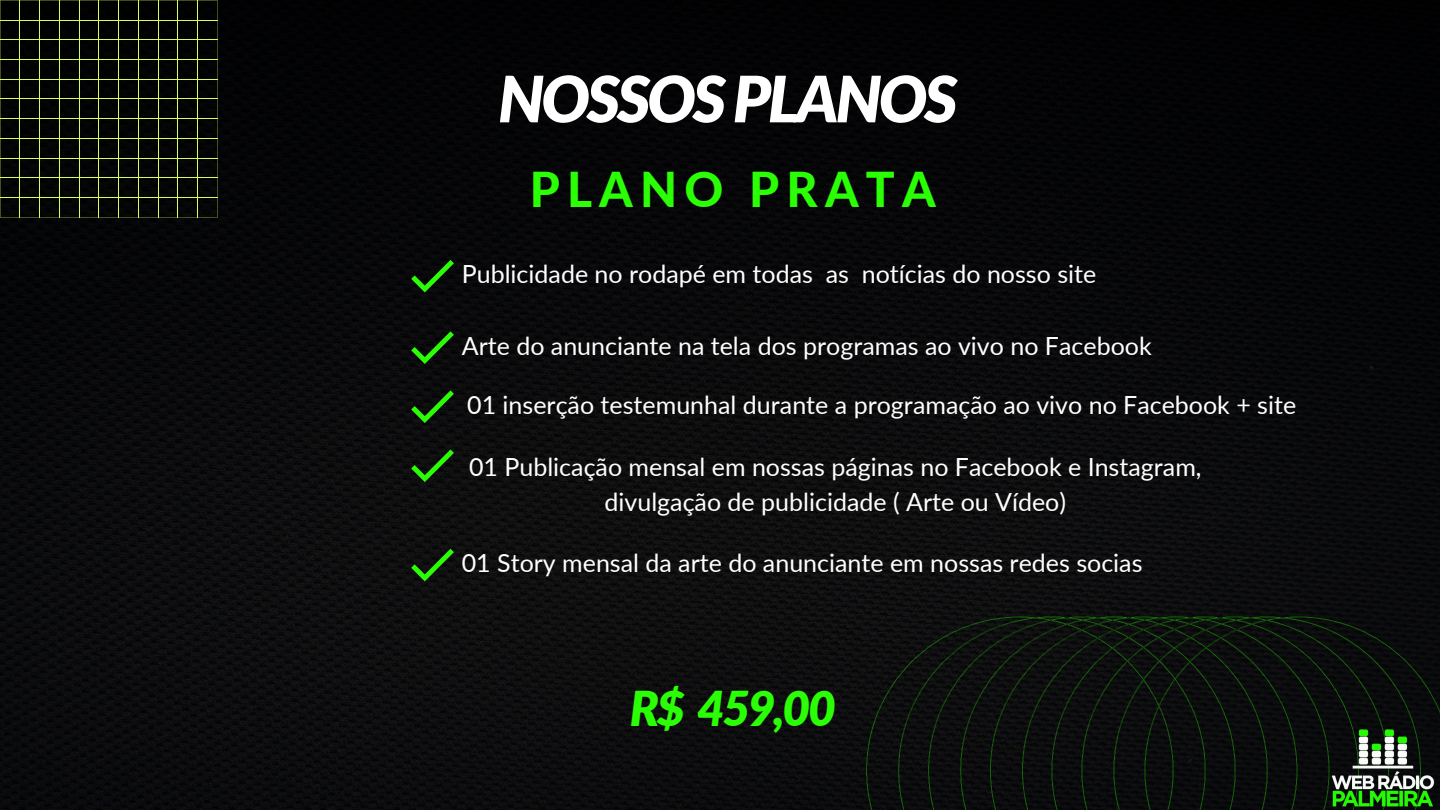
<style>
.page{position:relative;width:1440px;height:810px;background:#fff}
.page>*{position:absolute;margin:0;border:0;box-sizing:border-box;transform-origin:0 0}
.t1{font:italic 900 64px "Lato";letter-spacing:-.05em;color:#fff}
.t2{font:800 48px "Lato";letter-spacing:.15em;color:#2aff06}
.t3{font:italic 900 48px "Lato";color:#2aff06}
.t4{font:25px/34.5px "Lato";color:#fff;text-align:center}
</style>
<div class="page">
<img style="left:0;top:0;width:1440px;height:810px">
<svg style="left:866px;top:617px;width:574px;height:193px;background:#0c0f0d"></svg>
<div style="left:0;top:0;width:218px;height:218px;background:#030305"></div>
<hr style="left:0;top:198px;width:217px;height:1px;background:#d8ff57">
<hr style="left:0;top:178px;width:217px;height:1px;background:#d8ff57">
<hr style="left:0;top:158px;width:217px;height:1px;background:#d8ff57">
<hr style="left:0;top:138px;width:217px;height:1px;background:#d8ff57">
<hr style="left:0;top:119px;width:217px;height:1px;background:#d8ff57">
<hr style="left:0;top:99px;width:217px;height:1px;background:#d8ff57">
<hr style="left:0;top:79px;width:217px;height:1px;background:#d8ff57">
<hr style="left:0;top:59px;width:217px;height:1px;background:#d8ff57">
<hr style="left:0;top:40px;width:217px;height:1px;background:#d8ff57">
<hr style="left:0;top:20px;width:217px;height:1px;background:#d8ff57">
<hr style="left:197px;top:0;width:1px;height:217px;background:#d8ff57">
<hr style="left:178px;top:0;width:1px;height:217px;background:#d8ff57">
<hr style="left:158px;top:0;width:1px;height:217px;background:#d8ff57">
<hr style="left:138px;top:0;width:1px;height:217px;background:#d8ff57">
<hr style="left:118px;top:0;width:1px;height:217px;background:#d8ff57">
<hr style="left:99px;top:0;width:1px;height:217px;background:#d8ff57">
<hr style="left:79px;top:0;width:1px;height:217px;background:#d8ff57">
<hr style="left:59px;top:0;width:1px;height:217px;background:#d8ff57">
<hr style="left:39px;top:0;width:1px;height:217px;background:#d8ff57">
<hr style="left:20px;top:0;width:1px;height:217px;background:#d8ff57">
<img style="left:1327px;top:723px;width:113px;height:87px">
<svg style="left:411px;top:260px;width:43px;height:32px"></svg>
<svg style="left:411px;top:331px;width:43px;height:33px"></svg>
<svg style="left:411px;top:390px;width:43px;height:33px"></svg>
<svg style="left:411px;top:449px;width:43px;height:33px"></svg>
<svg style="left:411px;top:549px;width:43px;height:32px"></svg>
<p class="t1" style="left:498px;top:59px;width:461px">NOSSOSPLANOS</p>
<p class="t2" style="left:530px;top:160px;width:408px">PLANO PRATA</p>
<p class="t4" style="left:462px;top:257px;width:636px">Publicidade no rodapé em todas as notícias do nosso site</p>
<p class="t4" style="left:462px;top:328px;width:691px">Arte do anunciante na tela dos programas ao vivo no Facebook</p>
<p class="t4" style="left:467px;top:387px;width:831px">01 inserção testemunhal durante a programação ao vivo no Facebook + site</p>
<p class="t4" style="left:469px;top:449px;width:734px">01 Publicação mensal em nossas páginas no Facebook e Instagram, divulgação de publicidade ( Arte ou Vídeo)</p>
<p class="t4" style="left:462px;top:545px;width:682px">01 Story mensal da arte do anunciante em nossas redes socias</p>
<p class="t3" style="left:630px;top:678px;width:208px">R$ 459,00</p>
</div>
